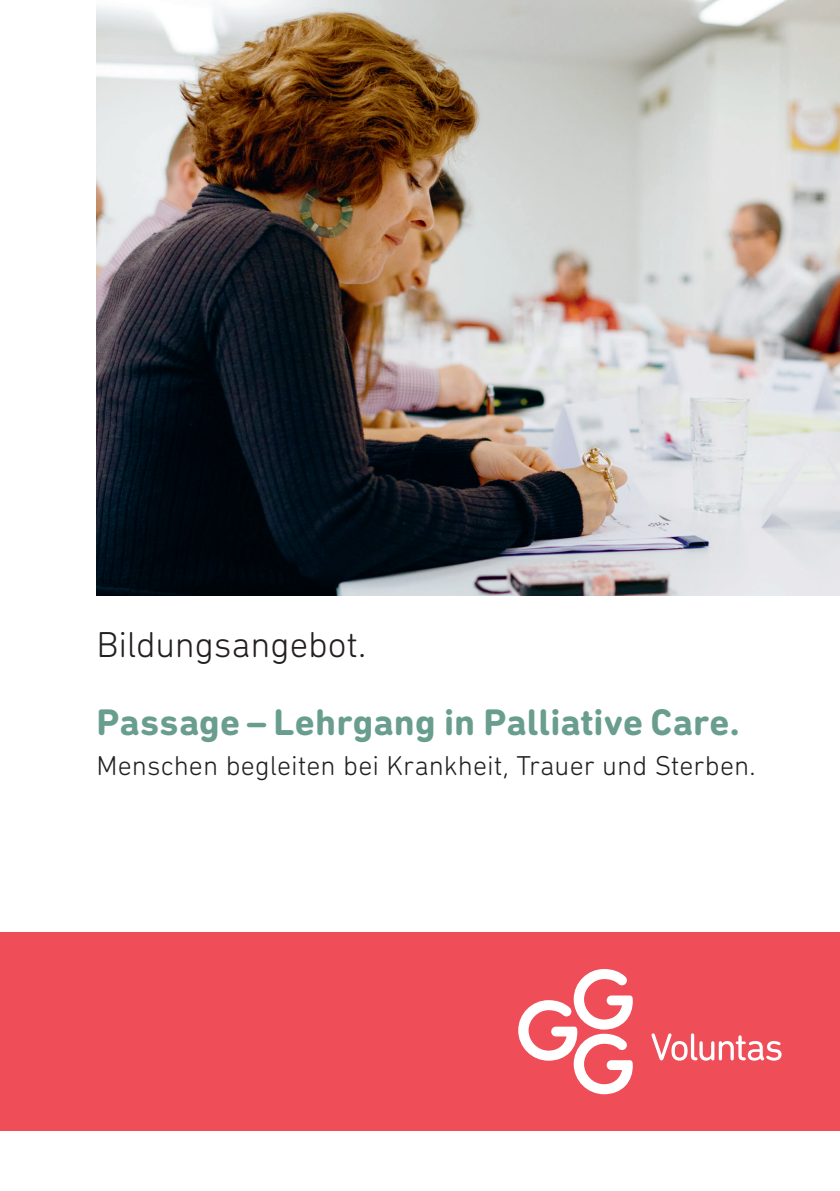
<style>
.page{position:relative;width:840px;height:1191px;background:#fff}
.page>*{position:absolute;margin:0;border:0;box-sizing:border-box;transform-origin:0 0}
.t1{font:700 37.6px "DIN Next Rounded LT Pro";letter-spacing:.005em;color:#699e8e}
.t2{font:300 36.6px "DIN Next Rounded LT Pro";letter-spacing:-.005em;color:#231f20}
.t3{font:300 27.8px "DIN Next Rounded LT Pro";color:#231f20}
</style>
<div class="page">
<img style="left:96px;top:0;width:743px;height:595px">
<div style="left:0;top:932px;width:839px;height:198px;background:#ef4d58"></div>
<svg style="left:651px;top:1033px;width:130px;height:27px"></svg>
<svg style="left:518px;top:969px;width:114px;height:125px"></svg>
<h2 class="t2" style="left:96px;top:623px;width:271px">Bildungsangebot.</h2>
<h1 class="t1" style="left:96px;top:700px;width:644px">Passage – Lehrgang in Palliative Care.</h1>
<p class="t3" style="left:96px;top:749px;width:660px">Menschen begleiten bei Krankheit, Trauer und Sterben.</p>
</div>
